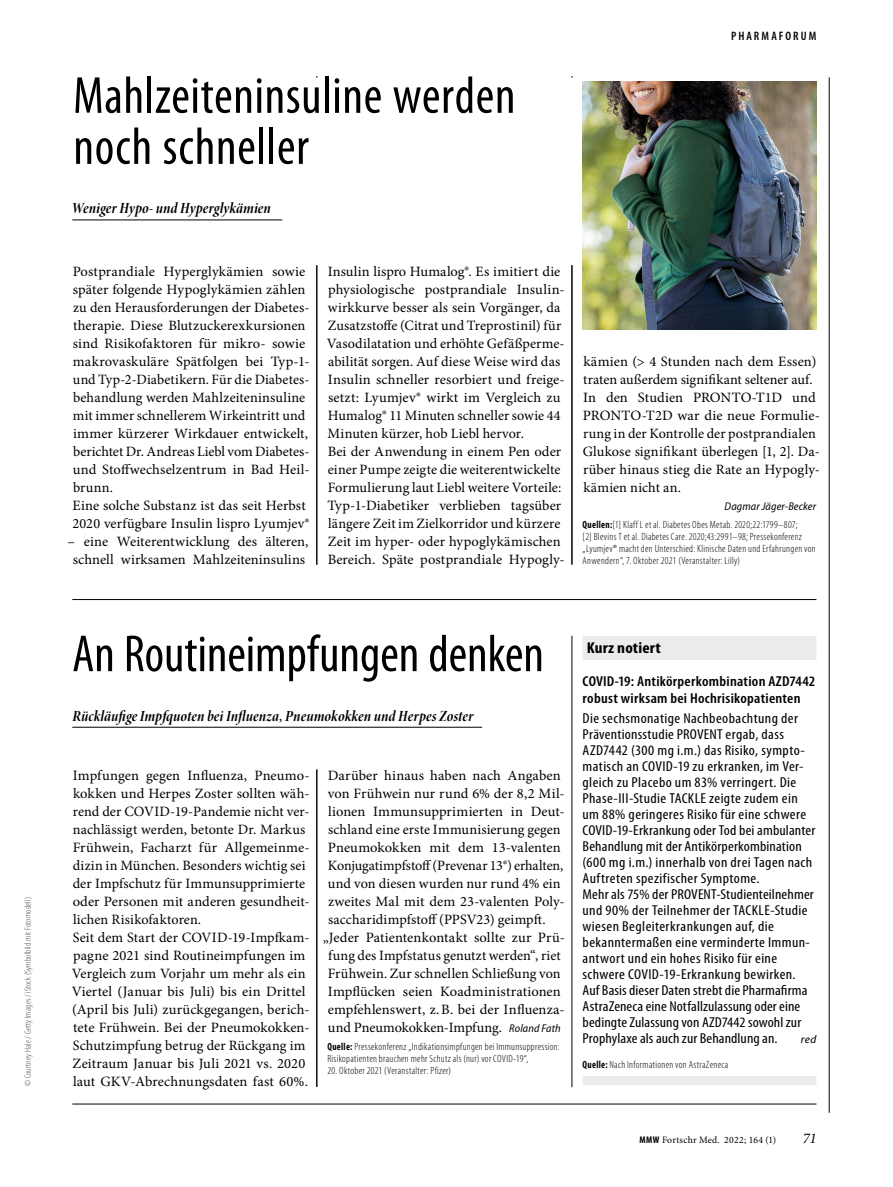
<style>
.page{position:relative;width:893px;height:1187px;background:#fff}
.page>*{position:absolute;margin:0;border:0;box-sizing:border-box;transform-origin:0 0}
.Title_klein{font:condensed 52.5px/51px "Myriad Pro";letter-spacing:.01em;color:#000}
.SuperTitle_1Pharma{font:15.75px "Minion Pro Bold Cn It Disp";letter-spacing:.01em;color:#000}
.NoXML_Kurz_notiert{font:700 condensed 15.75px "Myriad Pro";letter-spacing:.01em;color:#000;scale:1.1 1}
.t1{font:italic 14.85px "Minion Pro";color:#000}
.Para_Kurz_notiert{font:condensed 14.4px/15.9px "Myriad Pro";letter-spacing:.02em;color:#000;scale:1.1 1}
.Title_Kurz_notiert{font:600 condensed 14.4px/16.5px "Myriad Pro";letter-spacing:.02em;color:#000;scale:1.1 1}
.Para_x{font:14.25px/18px "Minion Pro";letter-spacing:.005em;color:#000}
.t2{font:600 condensed 12.3px "Myriad Pro";letter-spacing:.165em;color:#000}
.Para_x-2{font:italic semi-condensed 11.25px "Myriad Pro";letter-spacing:.01em;color:#000}
.Para_Kurz_notiert-2{font:italic semi-condensed 11.25px "Myriad Pro";color:#000;scale:1.1 1}
.Source_x{font:300 condensed 10.5px/12px "Myriad Pro";letter-spacing:.03em;color:#000}
.Source_BoxLine{font:300 condensed 10.5px "Myriad Pro";letter-spacing:.03em;color:#000}
.t3{font:9.75px "Minion Pro";letter-spacing:.025em;color:#000}
.Image_Source_x{font:300 condensed 9px "Myriad Pro";letter-spacing:.02em;color:#4d4d4c}
.s1{font-weight:700}
.s2{font-family:"Myriad Pro";font-style:italic;font-stretch:semi-condensed;font-size:11.25px}
.s3{font-family:"Myriad Pro";font-weight:700;font-stretch:condensed}
</style>
<div class="page">
<hr style="left:572px;top:635px;width:1px;height:452px;background:#000">
<hr style="left:829px;top:77px;width:1px;height:1035px;background:#000">
<hr style="left:72px;top:1103px;width:744px;height:1px;background:#000">
<hr style="left:72px;top:599px;width:744px;height:1px;background:#000">
<div style="left:583px;top:636px;width:233px;height:24px;background:#ececec"></div>
<div style="left:583px;top:1076px;width:233px;height:9px;background:#ececec"></div>
<hr style="left:72px;top:727px;width:410px;height:1px;background:#000">
<hr style="left:317px;top:769px;width:1px;height:317px;background:#000">
<hr style="left:72px;top:220px;width:210px;height:1px;background:#000">
<hr style="left:317px;top:265px;width:1px;height:299px;background:#000">
<hr style="left:572px;top:265px;width:1px;height:299px;background:#000">
<img style="left:583px;top:81px;width:233px;height:248px">
<p class="Image_Source_x" style="left:23px;top:1085px;width:190px;rotate:-90deg">© Courtney Hale / Getty Images / iStock (Symbolbild mit Fotomodell)</p>
<p class="Title_klein" style="left:73px;top:69px;width:444px">Mahlzeiteninsuline werden noch schneller</p>
<p class="SuperTitle_1Pharma" style="left:71px;top:199px;width:201px">Weniger Hypo- und Hyperglykämien</p>
<p class="t2" style="left:731px;top:29px;width:87px">PHARMAFORUM</p>
<p class="Para_x" style="left:73px;top:262px;width:238px">Postprandiale Hyperglykämien sowie später folgende Hypoglykämien zählen zu den Herausforderungen der Diabetes&shy;therapie. Diese Blutzuckerexkursionen sind Risikofaktoren für mikro- sowie makrovaskuläre Spätfolgen bei Typ-1- und Typ-2-Diabetikern. Für die Diabetes&shy;behandlung werden Mahlzeiteninsuline mit immer schnellerem Wirkeintritt und immer kürzerer Wirkdauer entwickelt, berichtet Dr. Andreas Liebl vom Diabetes&shy;und Stoffwechselzentrum in Bad Heil&shy;brunn.</p>
<p class="Para_x" style="left:72px;top:496px;width:238px">Eine solche Substanz ist das seit Herbst<br>2020 verfügbare Insulin lispro Lyumjev®</p>
<p class="Para_x" style="left:68px;top:532px;width:242px;text-align:center">– eine Weiterentwicklung des älteren, schnell wirksamen Mahlzeiteninsulins</p>
<p class="Para_x" style="left:327px;top:262px;width:239px">Insulin lispro Humalog®. Es imitiert die physiologische postprandiale Insulin&shy;wirkkurve besser als sein Vorgänger, da Zusatzstoffe (Citrat und Treprostinil) für Vasodilatation und erhöhte Gefäßperme&shy;abilität sorgen. Auf diese Weise wird das Insulin schneller resorbiert und freige&shy;setzt: Lyumjev® wirkt im Vergleich zu Humalog® 11 Minuten schneller sowie 44<br>Minuten kürzer, hob Liebl hervor.</p>
<p class="Para_x" style="left:327px;top:442px;width:237px">Bei der Anwendung in einem Pen oder einer Pumpe zeigte die weiterentwickelte Formulierung laut Liebl weitere Vorteile:<br>Typ-1-Diabetiker verblieben tagsüber längere Zeit im Zielkorridor und kürzere Zeit im hyper- oder hypoglykämischen Bereich. Späte postprandiale Hypogly-</p>
<p class="Para_x" style="left:583px;top:352px;width:235px">kämien (&gt; 4 Stunden nach dem Essen) traten außerdem signifikant seltener auf.</p>
<p class="Para_x" style="left:583px;top:388px;width:238px">In den Studien PRONTO-T1D und PRONTO-T2D war die neue Formulie&shy;rung in der Kontrolle der postprandialen Glukose signifikant überlegen [1, 2]. Da&shy;rüber hinaus stieg die Rate an Hypogly&shy;kämien nicht an.</p>
<p class="Para_x-2" style="left:725px;top:500px;width:93px">Dagmar Jäger-Becker</p>
<p class="Source_x" style="left:583px;top:518px;width:235px"><span class="s1">Quellen:</span>[1] Klaff L et al. Diabetes Obes Metab. 2020;22:1799–807;<br>[2] Blevins T et al. Diabetes Care. 2020;43:2991–98; Pressekonferenz „Lyumjev® macht den Unterschied: Klinische Daten und Erfahrungen von Anwendern“, 7. Oktober 2021 (Veranstalter: Lilly)</p>
<p class="Title_klein" style="left:72px;top:627px;width:473px">An Routineimpfungen denken</p>
<p class="SuperTitle_1Pharma" style="left:72px;top:706px;width:403px">Rückläufige Impfquoten bei Influenza, Pneumokokken und Herpes Zoster</p>
<p class="Para_x" style="left:73px;top:766px;width:238px">Impfungen gegen Influenza, Pneumo&shy;kokken und Herpes Zoster sollten wäh&shy;rend der COVID-19-Pandemie nicht ver&shy;nachlässigt werden, betonte Dr. Markus Frühwein, Facharzt für Allgemeinme&shy;dizin in München. Besonders wichtig sei der Impfschutz für Immunsupprimierte oder Personen mit anderen gesundheit&shy;lichen Risikofaktoren.</p>
<p class="Para_x" style="left:72px;top:928px;width:239px">Seit dem Start der COVID-19-Impfkam&shy;pagne 2021 sind Routineimpfungen im Vergleich zum Vorjahr um mehr als ein Viertel (Januar bis Juli) bis ein Drittel (April bis Juli) zurückgegangen, berich&shy;tete Frühwein. Bei der Pneumokokken-Schutzimpfung betrug der Rückgang im Zeitraum Januar bis Juli 2021 vs. 2020 laut GKV-Abrechnungsdaten fast 60%.</p>
<p class="Para_x" style="left:328px;top:766px;width:239px">Darüber hinaus haben nach Angaben von Frühwein nur rund 6% der 8,2 Mil&shy;lionen Immunsupprimierten in Deut&shy;schland eine erste Immunisierung gegen Pneumokokken mit dem 13-valenten Konjugatimpfstoff (Prevenar 13®) erhalten, und von diesen wurden nur rund 4% ein zweites Mal mit dem 23-valenten Poly&shy;saccharidimpfstoff (PPSV23) geimpft.</p>
<p class="Para_x" style="left:323px;top:928px;width:244px;text-align:center">„Jeder Patientenkontakt sollte zur Prü&shy;fung des Impfstatus genutzt werden“, riet Frühwein. Zur schnellen Schließung von Impflücken seien Koadministrationen empfehlenswert, z.B. bei der Influenza&shy;und Pneumokokken-Impfung. <span class="s2">Roland Fath</span></p>
<p class="Source_x" style="left:327px;top:1040px;width:234px"><span class="s1">Quelle:</span> Pressekonferenz „Indikationsimpfungen bei Immunsuppression:<br>Risikopatienten brauchen mehr Schutz als (nur) vor COVID-19“,</p>
<p class="Source_x" style="left:327px;top:1064px;width:125px">20. Oktober 2021 (Veranstalter: Pfizer)</p>
<p class="NoXML_Kurz_notiert" style="left:587px;top:637px;width:69px">Kurz notiert</p>
<p class="Title_Kurz_notiert" style="left:583px;top:673px;width:213px">COVID-19: Antikörperkombination AZD7442 robust wirksam bei Hochrisikopatienten</p>
<p class="Para_Kurz_notiert" style="left:583px;top:710px;width:213px">Die sechsmonatige Nachbeobachtung der Präventionsstudie PROVENT ergab, dass AZD7442 (300 mg i.m.) das Risiko, sympto&shy;matisch an COVID-19 zu erkranken, im Ver&shy;gleich zu Placebo um 83% verringert. Die Phase-III-Studie TACKLE zeigte zudem ein um 88% geringeres Risiko für eine schwere COVID-19-Erkrankung oder Tod bei ambulanter Behandlung mit der Antikörperkombination (600 mg i.m.) innerhalb von drei Tagen nach Auftreten spezifischer Symptome.<br>Mehr als 75% der PROVENT-Studienteilnehmer und 90% der Teilnehmer der TACKLE-Studie wiesen Begleiterkrankungen auf, die bekanntermaßen eine verminderte Immun&shy;antwort und ein hohes Risiko für eine schwere COVID-19-Erkrankung bewirken.<br>Auf Basis dieser Daten strebt die Pharmafirma AstraZeneca eine Notfallzulassung oder eine bedingte Zulassung von AZD7442 sowohl zur Prophylaxe als auch zur Behandlung an.</p>
<p class="Para_Kurz_notiert-2" style="left:801px;top:1032px;width:16px">red</p>
<p class="Source_BoxLine" style="left:583px;top:1058px;width:147px"><span class="s1">Quelle:</span> Nach Informationen von AstraZeneca</p>
<p class="t3" style="left:639px;top:1132px;width:138px"><span class="s3">MMW</span> Fortschr Med. 2022; 164 (1)</p>
<p class="t1" style="left:803px;top:1128px;width:15px">71</p>
</div>
